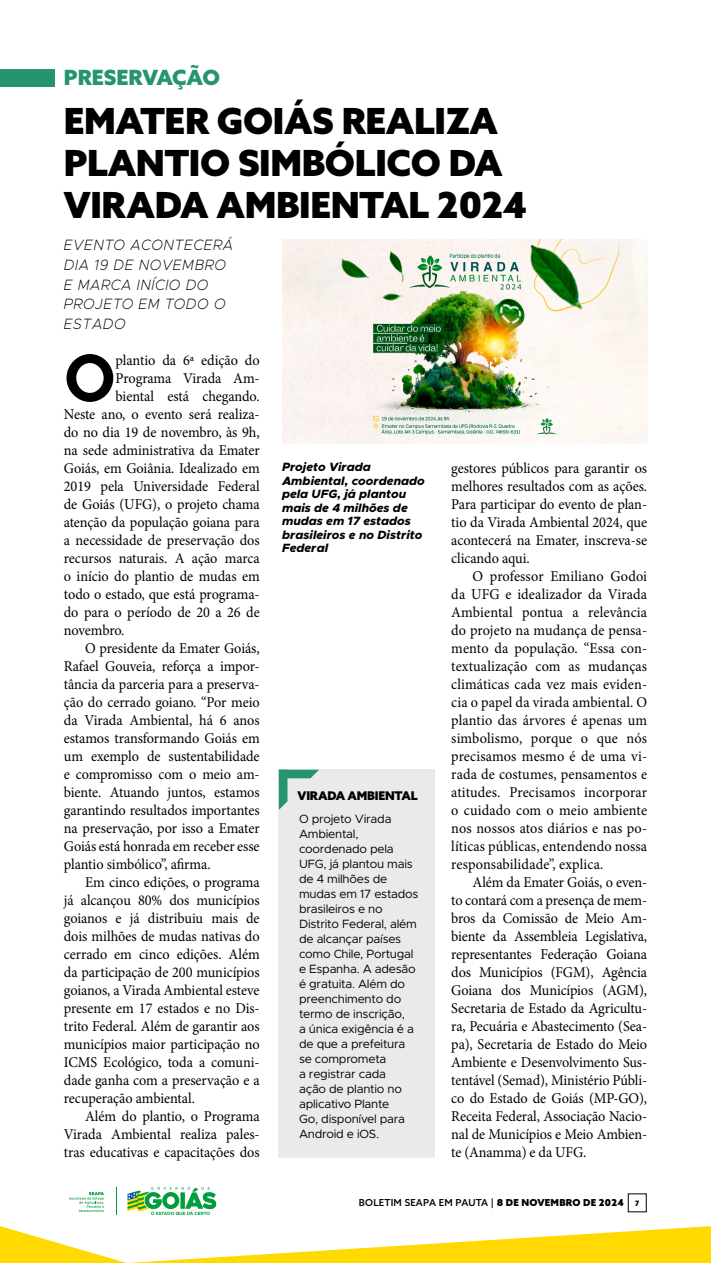
<style>
.page{position:relative;width:711px;height:1263px;background:#fff}
.page>*{position:absolute;margin:0;border:0;box-sizing:border-box;transform-origin:0 0}
.t1{font:700 67.35px "Metropolis";color:#000;scale:.95 1}
.t2{font:900 36px/42px "Azo Sans";letter-spacing:-.01em;color:#000}
.t3{font:900 21px "Azo Sans";color:#26946f}
.t4{font:15px/18px "Minion Pro";letter-spacing:-.005em;color:#000;text-align:justify;scale:.95 1}
.t5{font:italic 200 15px/19.5px "Metropolis";letter-spacing:.04em;color:#000;scale:.95 1}
.t6{font:12px/15px "Metropolis";letter-spacing:-.02em;color:#000}
.t7{font:italic 800 12px/13.5px "Metropolis";color:#000}
.t8{font:900 12px "Azo Sans";letter-spacing:-.02em;color:#000}
.t9{font:500 9.6px "Azo Sans";letter-spacing:.02em;color:#000}
.s1{font-weight:900}
.s2{font-family:"Neo Sans Pro";font-weight:900;font-size:7.2px}
</style>
<div class="page">
<svg style="left:127px;top:1187px;width:89px;height:28px"></svg>
<svg style="left:116px;top:1187px;width:1px;height:28px"></svg>
<svg style="left:69px;top:1192px;width:35px;height:20px"></svg>
<svg style="left:0;top:1226px;width:710px;height:37px"></svg>
<div style="left:0;top:69px;width:54px;height:18px;background:#26946f"></div>
<img style="left:282px;top:240px;width:364px;height:203px">
<div style="left:279px;top:770px;width:155px;height:388px;background:#eaeaea"></div>
<svg style="left:279px;top:770px;width:40px;height:40px"></svg>
<h3 class="t3" style="left:64px;top:63px;width:157px">PRESERVAÇÃO</h3>
<h2 class="t2" style="left:64px;top:99px;width:464px">EMATER GOIÁS REALIZA<br>PLANTIO SIMBÓLICO DA<br>VIRADA AMBIENTAL 2024</h2>
<p class="t5" style="left:64px;top:236px;width:180px">EVENTO ACONTECERÁ<br>DIA 19 DE NOVEMBRO<br>E MARCA INÍCIO DO<br>PROJETO EM TODO O<br>ESTADO</p>
<h1 class="t1" style="left:64px;top:335px;width:56px">O</h1>
<p class="t4" style="left:115px;top:351px;width:153px">plantio da 6ª edição do</p>
<p class="t4" style="left:115px;top:369px;width:153px">Programa Virada Am-</p>
<p class="t4" style="left:115px;top:387px;width:153px">biental está chegando.</p>
<p class="t4" style="left:64px;top:405px;width:207px">Neste ano, o evento será realiza-</p>
<p class="t4" style="left:64px;top:423px;width:207px">do no dia 19 de novembro, às 9h,</p>
<p class="t4" style="left:64px;top:441px;width:207px">na sede administrativa da Emater</p>
<p class="t4" style="left:64px;top:459px;width:207px">Goiás, em Goiânia. Idealizado em</p>
<p class="t4" style="left:64px;top:477px;width:207px">2019 pela Universidade Federal</p>
<p class="t4" style="left:64px;top:495px;width:207px">de Goiás (UFG), o projeto chama</p>
<p class="t4" style="left:64px;top:513px;width:207px">atenção da população goiana para</p>
<p class="t4" style="left:64px;top:531px;width:207px">a necessidade de preservação dos</p>
<p class="t4" style="left:64px;top:549px;width:207px">recursos naturais. A ação marca</p>
<p class="t4" style="left:64px;top:567px;width:207px">o início do plantio de mudas em</p>
<p class="t4" style="left:64px;top:585px;width:207px">todo o estado, que está programa-</p>
<p class="t4" style="left:64px;top:603px;width:207px">do para o período de 20 a 26 de</p>
<p class="t4" style="left:64px;top:621px;width:65px">novembro.</p>
<p class="t4" style="left:85px;top:639px;width:185px">O presidente da Emater Goiás,</p>
<p class="t4" style="left:64px;top:657px;width:207px">Rafael Gouveia, reforça a impor-</p>
<p class="t4" style="left:64px;top:675px;width:207px">tância da parceria para a preserva-</p>
<p class="t4" style="left:64px;top:693px;width:207px">ção do cerrado goiano. “Por meio</p>
<p class="t4" style="left:64px;top:711px;width:207px">da Virada Ambiental, há 6 anos</p>
<p class="t4" style="left:64px;top:729px;width:207px">estamos transformando Goiás em</p>
<p class="t4" style="left:64px;top:747px;width:207px">um exemplo de sustentabilidade</p>
<p class="t4" style="left:64px;top:765px;width:207px">e compromisso com o meio am-</p>
<p class="t4" style="left:64px;top:783px;width:207px">biente. Atuando juntos, estamos</p>
<p class="t4" style="left:64px;top:801px;width:207px">garantindo resultados importantes</p>
<p class="t4" style="left:64px;top:819px;width:207px">na preservação, por isso a Emater</p>
<p class="t4" style="left:64px;top:837px;width:207px">Goiás está honrada em receber esse</p>
<p class="t4" style="left:64px;top:855px;width:156px">plantio simbólico”, afirma.</p>
<p class="t4" style="left:85px;top:873px;width:185px">Em cinco edições, o programa</p>
<p class="t4" style="left:64px;top:891px;width:207px">já alcançou 80% dos municípios</p>
<p class="t4" style="left:64px;top:909px;width:207px">goianos e já distribuiu mais de</p>
<p class="t4" style="left:64px;top:927px;width:207px">dois milhões de mudas nativas do</p>
<p class="t4" style="left:64px;top:945px;width:207px">cerrado em cinco edições. Além</p>
<p class="t4" style="left:64px;top:963px;width:207px">da participação de 200 municípios</p>
<p class="t4" style="left:64px;top:981px;width:207px">goianos, a Virada Ambiental esteve</p>
<p class="t4" style="left:64px;top:999px;width:207px">presente em 17 estados e no Dis-</p>
<p class="t4" style="left:64px;top:1017px;width:207px">trito Federal. Além de garantir aos</p>
<p class="t4" style="left:64px;top:1035px;width:207px">municípios maior participação no</p>
<p class="t4" style="left:64px;top:1053px;width:207px">ICMS Ecológico, toda a comuni-</p>
<p class="t4" style="left:64px;top:1071px;width:207px">dade ganha com a preservação e a</p>
<p class="t4" style="left:64px;top:1089px;width:139px">recuperação ambiental.</p>
<p class="t4" style="left:85px;top:1107px;width:185px">Além do plantio, o Programa</p>
<p class="t4" style="left:64px;top:1125px;width:207px">Virada Ambiental realiza pales-</p>
<p class="t4" style="left:64px;top:1143px;width:207px">tras educativas e capacitações dos</p>
<p class="t7" style="left:282px;top:460px;width:144px">Projeto Virada<br>Ambiental, coordenado pela UFG, já plantou mais de 4 milhões de mudas em 17 estados brasileiros e no Distrito<br>Federal</p>
<p class="t8" style="left:297px;top:787px;width:121px">VIRADA AMBIENTAL</p>
<p class="t6" style="left:299px;top:811px;width:121px">O projeto Virada<br>Ambiental, coordenado pela<br>UFG, já plantou mais de 4 milhões de mudas em 17 estados brasileiros e no<br>Distrito Federal, além de alcançar países como Chile, Portugal e Espanha. A adesão é gratuita. Além do preenchimento do termo de inscrição,<br>a única exigência é a de que a prefeitura se comprometa<br>a registrar cada<br>ação de plantio no aplicativo Plante<br>Go, disponível para<br>Android e iOS.</p>
<p class="t4" style="left:451px;top:459px;width:207px">gestores públicos para garantir os melhores resultados com as ações.<br>Para participar do evento de plan&shy;tio da Virada Ambiental 2024, que acontecerá na Emater, inscreva-se clicando aqui.</p>
<p class="t4" style="left:451px;top:567px;width:207px;text-indent:21px">O professor Emiliano Godoi da UFG e idealizador da Virada Ambiental pontua a relevância do projeto na mudança de pensa&shy;mento da população. “Essa con&shy;textualização com as mudanças climáticas cada vez mais eviden&shy;cia o papel da virada ambiental. O plantio das árvores é apenas um simbolismo, porque o que nós precisamos mesmo é de uma vi&shy;rada de costumes, pensamentos e atitudes. Precisamos incorporar o cuidado com o meio ambiente nos nossos atos diários e nas po&shy;líticas públicas, entendendo nossa responsabilidade”, explica.</p>
<p class="t4" style="left:451px;top:873px;width:207px;text-indent:21px">Além da Emater Goiás, o even&shy;to contará com a presença de mem&shy;bros da Comissão de Meio Am&shy;biente da Assembleia Legislativa, representantes Federação Goiana dos Municípios (FGM), Agência Goiana dos Municípios (AGM), Secretaria de Estado da Agricultu&shy;ra, Pecuária e Abastecimento (Sea&shy;pa), Secretaria de Estado do Meio Ambiente e Desenvolvimento Sus&shy;tentável (Semad), Ministério Públi&shy;co do Estado de Goiás (MP-GO), Receita Federal, Associação Nacio&shy;nal de Municípios e Meio Ambien&shy;te (Anamma) e da UFG.</p>
<p class="t9" style="left:358px;top:1196px;width:282px">BOLETIM SEAPA EM PAUTA | <span class="s1">8 DE NOVEMBRO DE 2024</span> <span class="s2">7</span></p>
</div>
